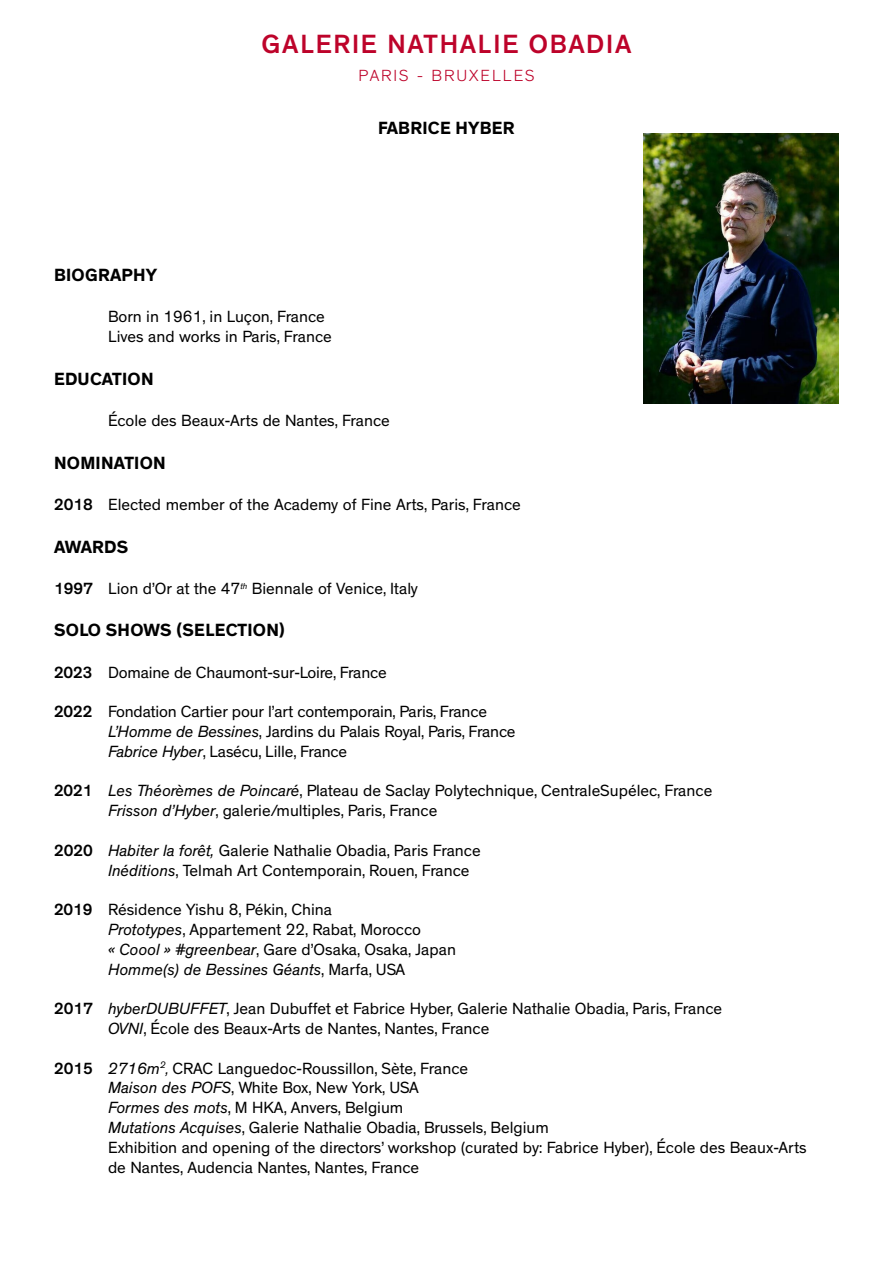
<style>
.page{position:relative;width:893px;height:1263px;background:#fff}
.page>*{position:absolute;margin:0;border:0;box-sizing:border-box;transform-origin:0 0}
.t1{font:500 26.85px "Theinhardt";letter-spacing:.07em;color:#bd032a}
.t2{font:700 18px "Theinhardt";letter-spacing:.015em;color:#000}
.t3{font:16.5px/19.8px "Theinhardt";color:#000}
.t4{font:300 16.35px "Theinhardt";letter-spacing:.12em;color:#bd032a}
.s1{font-weight:500}
.s2{font-style:italic}
.s3{font-style:italic;font-size:15px}
</style>
<div class="page">
<img style="left:643px;top:134px;width:196px;height:269px">
<h1 class="t1" style="left:262px;top:28px;width:371px">GALERIE NATHALIE OBADIA</h1>
<p class="t4" style="left:359px;top:66px;width:178px">PARIS - BRUXELLES</p>
<p class="t2" style="left:378px;top:117px;width:138px">FABRICE HYBER</p>
<p class="t2" style="left:54px;top:264px;width:105px">BIOGRAPHY</p>
<p class="t3" style="left:108px;top:307px;width:225px">Born in 1961, in Luçon, France<br>Lives and works in Paris, France</p>
<p class="t2" style="left:54px;top:367px;width:101px">EDUCATION</p>
<p class="t3" style="left:108px;top:411px;width:283px">École des Beaux-Arts de Nantes, France</p>
<p class="t2" style="left:54px;top:451px;width:113px">NOMINATION</p>
<p class="t3" style="left:54px;top:495px;width:468px"><span class="s1">2018</span> Elected member of the Academy of Fine Arts, Paris, France</p>
<p class="t2" style="left:54px;top:535px;width:76px">AWARDS</p>
<p class="t3" style="left:54px;top:579px;width:365px"><span class="s1">1997</span> Lion d’Or at the 47<sup>th</sup> Biennale of Venice, Italy</p>
<p class="t2" style="left:54px;top:619px;width:233px">SOLO SHOWS (SELECTION)</p>
<p class="t3" style="left:54px;top:662px;width:334px"><span class="s1">2023</span> Domaine de Chaumont-sur-Loire, France</p>
<p class="t3" style="left:108px;top:702px;width:409px;text-indent:-54px"><span class="s1">2022</span> Fondation Cartier pour l’art contemporain, Paris, France<br><span class="s2">L’Homme de Bessines</span>, Jardins du Palais Royal, Paris, France<br><span class="s2">Fabrice Hyber</span>, Lasécu, Lille, France</p>
<p class="t3" style="left:108px;top:781px;width:606px;text-indent:-54px"><span class="s1">2021</span> <span class="s2">Les Théorèmes de Poincaré</span>, Plateau de Saclay Polytechnique, CentraleSupélec, France<br><span class="s2">Frisson d’Hyber</span>, galerie/multiples, Paris, France</p>
<p class="t3" style="left:108px;top:841px;width:374px;text-indent:-54px"><span class="s1">2020</span> <span class="s2">Habiter la forêt,</span> Galerie Nathalie Obadia, Paris France<br><span class="s2">Inéditions</span>, Telmah Art Contemporain, Rouen, France</p>
<p class="t3" style="left:108px;top:900px;width:350px;text-indent:-54px"><span class="s1">2019</span> Résidence Yishu 8, Pékin, China<br><span class="s2">Prototypes</span>, Appartement 22, Rabat, Morocco<br><span class="s2">« Coool » #greenbear</span>, Gare d’Osaka, Osaka, Japan <span class="s2">Homme(s) de Bessines Géants</span>, Marfa, USA</p>
<p class="t3" style="left:108px;top:999px;width:616px;text-indent:-54px"><span class="s1">2017</span> <span class="s2">hyberDUBUFFET</span>, Jean Dubuffet et Fabrice Hyber, Galerie Nathalie Obadia, Paris, France<br><span class="s2">OVNI</span>, École des Beaux-Arts de Nantes, Nantes, France</p>
<p class="t3" style="left:108px;top:1058px;width:700px;text-indent:-54px"><span class="s1">2015</span> <span class="s2">2716m</span><sup>2</sup><span class="s3">,</span> CRAC Languedoc-Roussillon, Sète, France<br><span class="s2">Maison des POFS</span>, White Box, New York, USA<br><span class="s2">Formes des mots</span>, M HKA, Anvers, Belgium<br><span class="s2">Mutations Acquises</span>, Galerie Nathalie Obadia, Brussels, Belgium<br>Exhibition and opening of the directors’ workshop (curated by: Fabrice Hyber), École des Beaux-Arts de Nantes, Audencia Nantes, Nantes, France</p>
</div>
